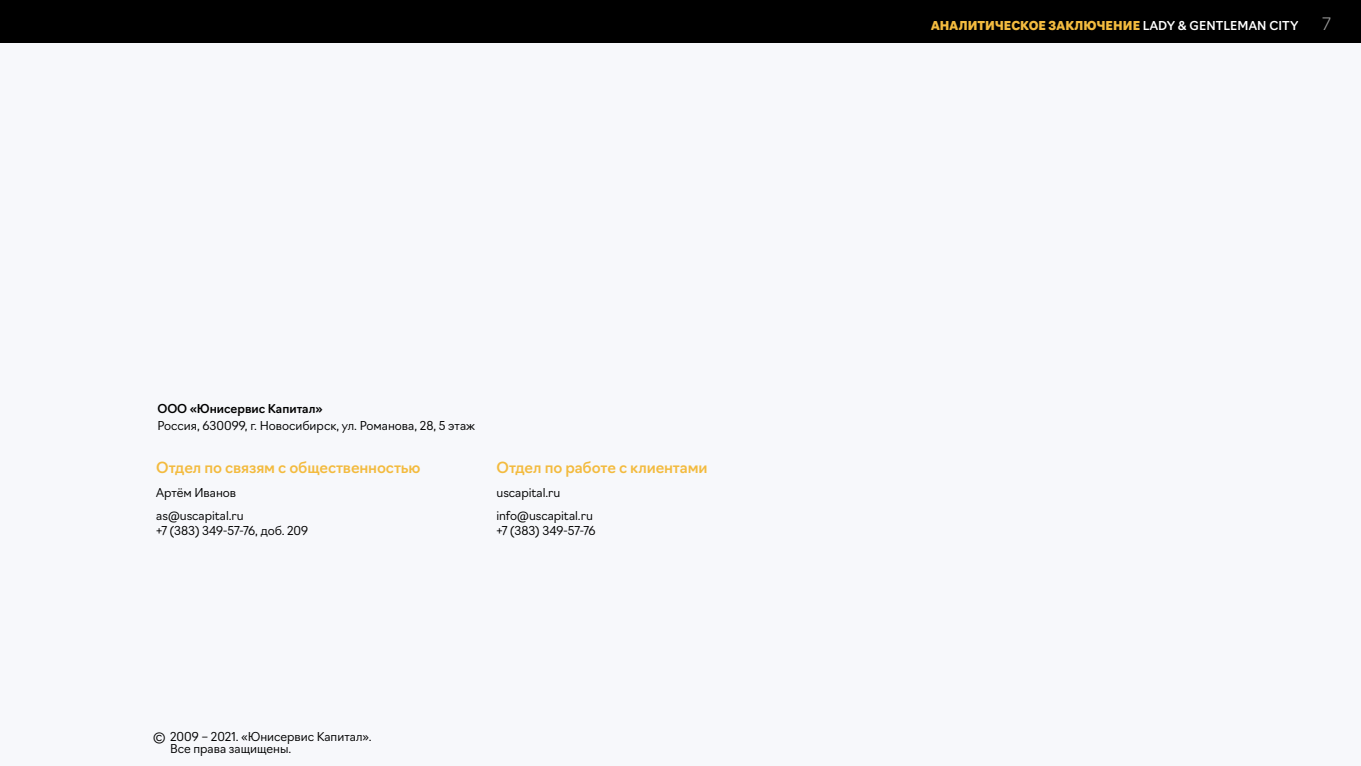
<style>
.page{position:relative;width:1361px;height:766px;background:#fff}
.page>*{position:absolute;margin:0;border:0;box-sizing:border-box;transform-origin:0 0}
.t1{font:300 18px "Formular";color:#fff}
.t2{font:500 15px "Navigo";letter-spacing:-.01em;color:#f3bb3f}
.t3{font:300 12px/23.5px "Navigo";letter-spacing:-.005em;color:#000}
.t4{font:900 12px "Navigo";letter-spacing:.005em;color:#f3bb3f}
.t5{font:500 12px "Navigo";color:#000}
.s1{font-weight:500;color:#fff}
</style>
<div class="page">
<div style="left:0;top:0;width:1361px;height:765px;background:#f7f8fb"></div>
<div style="left:0;top:0;width:1361px;height:43px;background:#000"></div>
<p class="t5" style="left:157px;top:399px;width:167px">ООО «Юнисервис Капитал»</p>
<p class="t3" style="left:157px;top:412px;width:319px">Россия, 630099, г. Новосибирск, ул. Романова, 28, 5 этаж</p>
<p class="t2" style="left:156px;top:455px;width:266px">Отдел по связям с общественностью</p>
<p class="t3" style="left:156px;top:479px;width:89px">Артём Иванов as@uscapital.ru</p>
<p class="t3" style="left:156px;top:517px;width:153px">+7 (383) 349-57-76, доб. 209</p>
<p class="t2" style="left:496px;top:455px;width:212px">Отдел по работе с клиентами</p>
<p class="t3" style="left:496px;top:479px;width:98px">uscapital.ru info@uscapital.ru</p>
<p class="t3" style="left:496px;top:517px;width:100px">+7 (383) 349-57-76</p>
<p class="t3" style="left:170px;top:729px;width:203px;line-height:12px;text-indent:-17px">© 2009 – 2021. «Юнисервис Капитал».<br>Все права защищены.</p>
<p class="t4" style="left:931px;top:16px;width:369px">АНАЛИТИЧЕСКОЕ ЗАКЛЮЧЕНИЕ <span class="s1">LADY &amp; GENTLEMAN CITY</span></p>
<h1 class="t1" style="left:1321px;top:12px;width:11px">7</h1>
</div>
